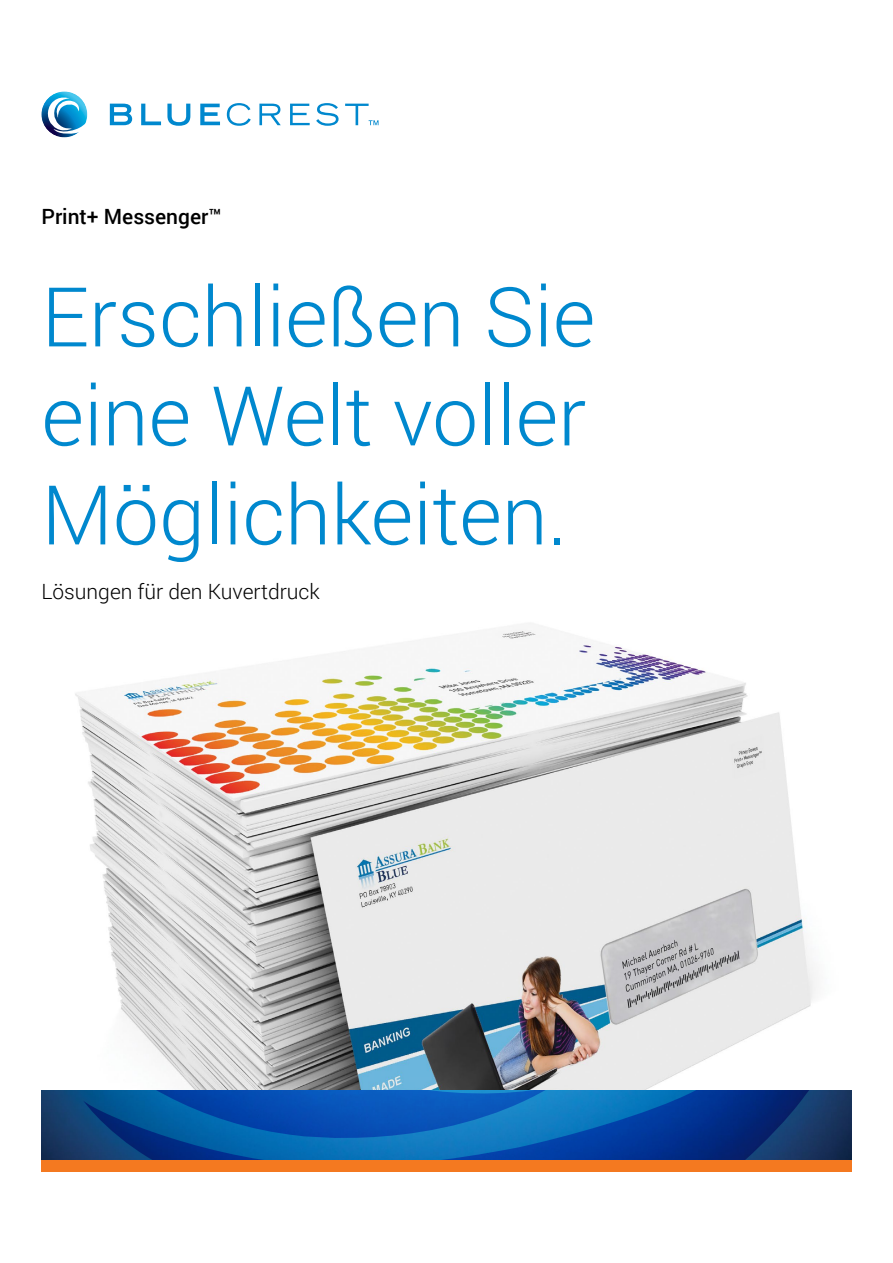
<style>
.page{position:relative;width:893px;height:1263px;background:#fff}
.page>*{position:absolute;margin:0;border:0;box-sizing:border-box;transform-origin:0 0}
.t1{font:300 82.5px/99px "Roboto";color:#0088ce;text-align:justify}
.t2{font:300 21px "Roboto";color:#000}
.t3{font:500 21px "Roboto";color:#000}
</style>
<div class="page">
<svg style="left:41px;top:1090px;width:42px;height:63px;background:#153d6a"></svg>
<svg style="left:83px;top:1090px;width:768px;height:70px;background:#0850a0"></svg>
<div style="left:41px;top:1160px;width:810px;height:11px;background:#f47920"></div>
<img style="left:75px;top:623px;width:741px;height:466px">
<svg style="left:41px;top:91px;width:46px;height:46px"></svg>
<svg style="left:110px;top:104px;width:22px;height:21px"></svg>
<svg style="left:141px;top:104px;width:20px;height:21px"></svg>
<svg style="left:167px;top:104px;width:23px;height:22px"></svg>
<svg style="left:200px;top:104px;width:20px;height:21px"></svg>
<svg style="left:227px;top:103px;width:24px;height:23px"></svg>
<svg style="left:259px;top:104px;width:22px;height:21px"></svg>
<svg style="left:290px;top:104px;width:20px;height:21px"></svg>
<svg style="left:316px;top:103px;width:23px;height:23px"></svg>
<svg style="left:345px;top:104px;width:33px;height:21px"></svg>
<p class="t3" style="left:41px;top:202px;width:182px">Print+ Messenger™</p>
<p class="t1" style="left:41px;top:265px;width:555px">Erschließen Sie eine Welt voller Möglichkeiten.</p>
<p class="t2" style="left:41px;top:577px;width:280px">Lösungen für den Kuvertdruck</p>
</div>
